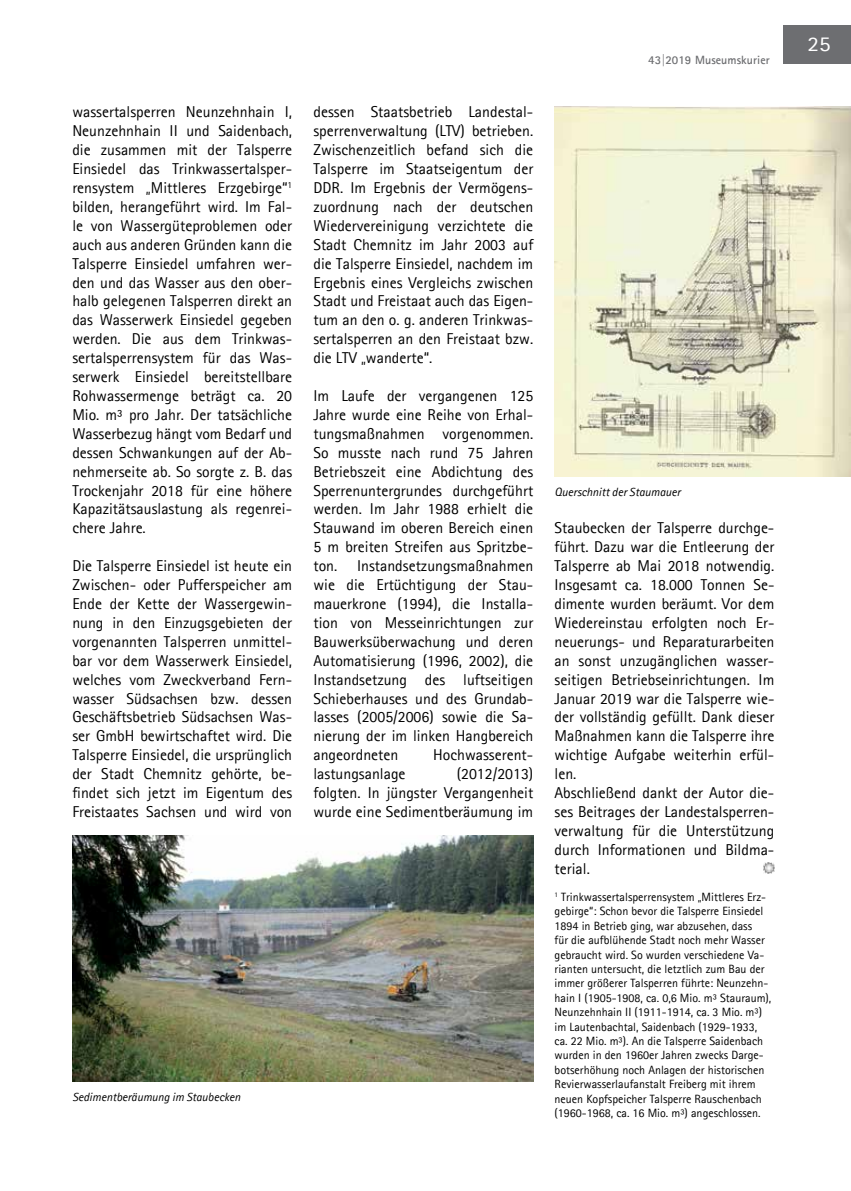
<style>
.page{position:relative;width:851px;height:1191px;background:#fff}
.page>*{position:absolute;margin:0;border:0;box-sizing:border-box;transform-origin:0 0}
.t1{font:21px "Agfa Rotis Sans Serif";color:#fff;scale:1.1 1}
.t2{font:15.75px/18.9px "Agfa Rotis Sans Serif";color:#000;text-align:justify}
.t3{font:12px/14.4px "Agfa Rotis Sans Serif";color:#000}
.t4{font:italic 12px "Agfa Rotis Sans Serif";color:#000}
.t5{font:700 12px "Agfa Rotis Sans Serif";letter-spacing:.005em;color:#6d6e71}
</style>
<div class="page">
<div style="left:782px;top:26px;width:68px;height:38px;background:#6d6e71"></div>
<img style="left:72px;top:836px;width:461px;height:245px">
<img style="left:554px;top:106px;width:296px;height:370px">
<svg style="left:763px;top:862px;width:11px;height:11px"></svg>
<p class="t2" style="left:72px;top:102px;width:221px">wassertalsperren Neunzehnhain I, Neunzehnhain II und Saidenbach, die zusammen mit der Talsperre Einsiedel das Trinkwassertalsper&shy;rensystem „Mittleres Erzgebirge“<sup>1 </sup>bilden, herangeführt wird. Im Fal&shy;le von Wassergüteproblemen oder auch aus anderen Gründen kann die Talsperre Einsiedel umfahren wer&shy;den und das Wasser aus den ober&shy;halb gelegenen Talsperren direkt an das Wasserwerk Einsiedel gegeben werden. Die aus dem Trinkwas&shy;sertalsperrensystem für das Was&shy;serwerk Einsiedel bereitstellbare Rohwassermenge beträgt ca. 20<br>Mio. m³ pro Jahr. Der tatsächliche Wasserbezug hängt vom Bedarf und dessen Schwankungen auf der Ab&shy;nehmerseite ab. So sorgte z. B. das Trockenjahr 2018 für eine höhere Kapazitätsauslastung als regenrei&shy;chere Jahre.</p>
<p class="t2" style="left:72px;top:556px;width:221px">Die Talsperre Einsiedel ist heute ein Zwischen- oder Pufferspeicher am Ende der Kette der Wassergewin&shy;nung in den Einzugsgebieten der vorgenannten Talsperren unmittel&shy;bar vor dem Wasserwerk Einsiedel, welches vom Zweckverband Fern&shy;wasser Südsachsen bzw. dessen Geschäftsbetrieb Südsachsen Was&shy;ser GmbH bewirtschaftet wird. Die Talsperre Einsiedel, die ursprünglich der Stadt Chemnitz gehörte, be&shy;findet sich jetzt im Eigentum des Freistaates Sachsen und wird von</p>
<p class="t4" style="left:72px;top:1089px;width:170px">Sedimentberäumung im Staubecken</p>
<p class="t2" style="left:313px;top:102px;width:221px">dessen Staatsbetrieb Landestal&shy;sperrenverwaltung (LTV) betrieben.<br>Zwischenzeitlich befand sich die Talsperre im Staatseigentum der DDR. Im Ergebnis der Vermögens&shy;zuordnung nach der deutschen Wiedervereinigung verzichtete die Stadt Chemnitz im Jahr 2003 auf die Talsperre Einsiedel, nachdem im Ergebnis eines Vergleichs zwischen Stadt und Freistaat auch das Eigen&shy;tum an den o. g. anderen Trinkwas&shy;sertalsperren an den Freistaat bzw. die LTV „wanderte“.</p>
<p class="t2" style="left:313px;top:386px;width:221px">Im Laufe der vergangenen 125<br>Jahre wurde eine Reihe von Erhal&shy;tungsmaßnahmen vorgenommen.<br>So musste nach rund 75 Jahren Betriebszeit eine Abdichtung des Sperrenuntergrundes durchgeführt werden. Im Jahr 1988 erhielt die Stauwand im oberen Bereich einen 5 m breiten Streifen aus Spritzbe&shy;ton. Instandsetzungsmaßnahmen wie die Ertüchtigung der Stau&shy;mauerkrone (1994), die Installa&shy;tion von Messeinrichtungen zur Bauwerksüberwachung und deren Automatisierung (1996, 2002), die Instandsetzung des luftseitigen Schieberhauses und des Grundab&shy;lasses (2005/2006) sowie die Sa&shy;nierung der im linken Hangbereich angeordneten</p>
<p class="t2" style="left:433px;top:745px;width:101px">Hochwasserent-</p>
<p class="t2" style="left:313px;top:764px;width:221px;text-indent:143px">(2012/2013) folgten. In jüngster Vergangenheit wurde eine Sedimentberäumung im</p>
<p class="t2" style="left:313px;top:764px;width:94px">lastungsanlage</p>
<p class="t5" style="left:648px;top:52px;width:123px">43|2019 Museumskurier</p>
<p class="t4" style="left:554px;top:484px;width:127px">Querschnitt der Staumauer</p>
<p class="t2" style="left:554px;top:518px;width:221px;text-align:left">Staubecken der Talsperre durchge&shy;führt. Dazu war die Entleerung der<br>Talsperre ab Mai 2018 notwendig.<br>Insgesamt ca. 18.000 Tonnen Se&shy;dimente wurden beräumt. Vor dem<br>Wiedereinstau erfolgten noch Er&shy;neuerungs- und Reparaturarbeiten an sonst unzugänglichen wasser&shy;seitigen Betriebseinrichtungen. Im<br>Januar 2019 war die Talsperre wie&shy;der vollständig gefüllt. Dank dieser<br>Maßnahmen kann die Talsperre ihre wichtige Aufgabe weiterhin erfül&shy;len.<br>Abschließend dankt der Autor die&shy;ses Beitrages der Landestalsperren&shy;verwaltung für die Unterstützung durch Informationen und Bildma&shy;terial.</p>
<p class="t3" style="left:554px;top:889px;width:218px"><sup>1</sup> Trinkwassertalsperrensystem „Mittleres Erz&shy;gebirge“: Schon bevor die Talsperre Einsiedel 1894 in Betrieb ging, war abzusehen, dass<br>für die aufblühende Stadt noch mehr Wasser gebraucht wird. So wurden verschiedene Va&shy;rianten untersucht, die letztlich zum Bau der immer größerer Talsperren führte: Neunzehn&shy;hain I (1905-1908, ca. 0,6 Mio. m³ Stauraum), Neunzehnhain II (1911-1914, ca. 3 Mio. m³) im Lautenbachtal, Saidenbach (1929-1933, ca. 22 Mio. m³). An die Talsperre Saidenbach wurden in den 1960er Jahren zwecks Darge&shy;botserhöhung noch Anlagen der historischen Revierwasserlaufanstalt Freiberg mit ihrem neuen Kopfspeicher Talsperre Rauschenbach (1960-1968, ca. 16 Mio. m³) angeschlossen.</p>
<h1 class="t1" style="left:807px;top:31px;width:23px">25</h1>
</div>
